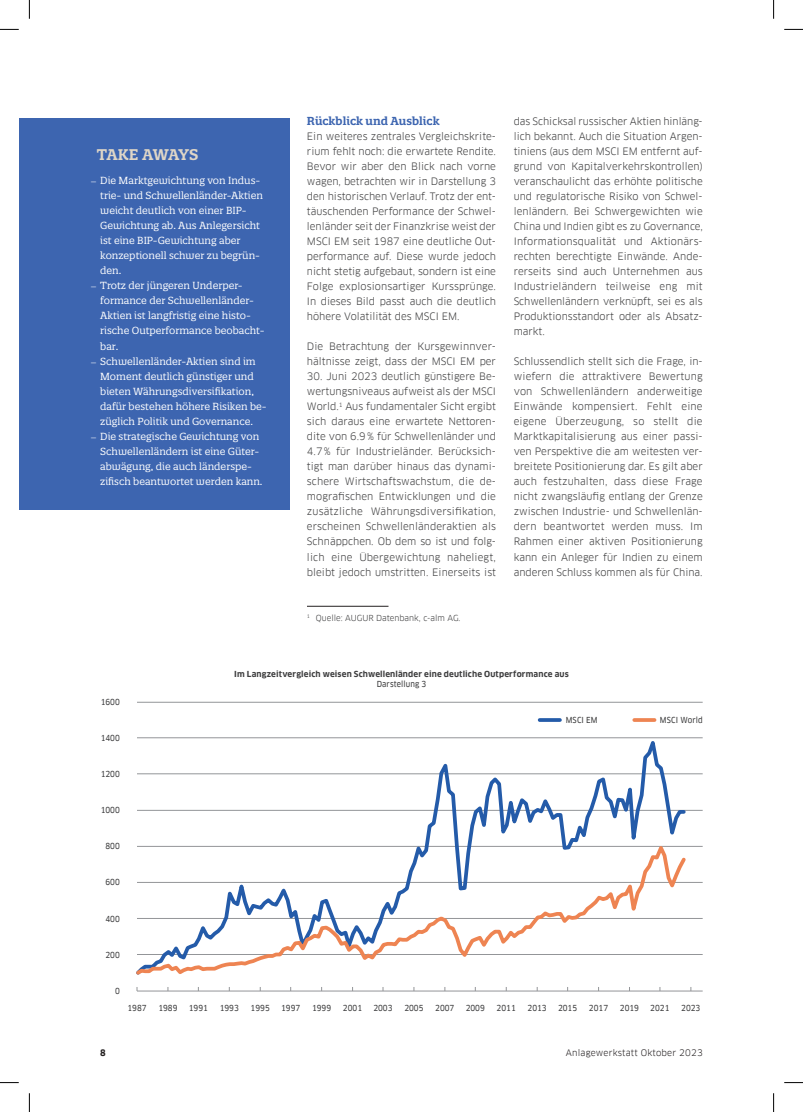
<style>
.page{position:relative;width:803px;height:1112px;background:#fff}
.page>*{position:absolute;margin:0;border:0;box-sizing:border-box;transform-origin:0 0}
.t1{font:600 15px "Quatro Slab";letter-spacing:-.03em;color:#dfd6c7}
.t2{font:600 11.25px "Quatro Slab";color:#3d65b0}
.t3{font:10px/15px "Clan Pro";color:#3e3e3f;text-align:justify}
.t4{font:10px/15px "Quatro Slab";color:#fff}
.t5{font:8.75px "Clan Pro";letter-spacing:.02em;color:#231f20}
.t6{font:700 8.75px "Clan Pro";color:#231f20}
.t7{font:8.12px "Clan Pro Narr News";color:#3e3e3f}
.t8{font:700 8.12px "Clan Pro";letter-spacing:.015em;color:#3e3e3f}
.t9{font:8.12px "Clan Pro";color:#3e3e3f}
.s1{font-family:"Adobe Garamond Pro"}
</style>
<div class="page">
<hr style="left:137px;top:953px;width:566px;height:1px;background:#939598">
<hr style="left:137px;top:917px;width:566px;height:1px;background:#939598">
<hr style="left:137px;top:881px;width:566px;height:1px;background:#939598">
<hr style="left:137px;top:845px;width:566px;height:1px;background:#939598">
<hr style="left:137px;top:809px;width:566px;height:1px;background:#939598">
<hr style="left:137px;top:773px;width:566px;height:1px;background:#939598">
<hr style="left:137px;top:737px;width:566px;height:1px;background:#939598">
<hr style="left:137px;top:701px;width:566px;height:1px;background:#939598">
<hr style="left:137px;top:990px;width:566px;height:1px;background:#939598">
<svg style="left:137px;top:737px;width:550px;height:101px"></svg>
<svg style="left:136px;top:838px;width:553px;height:137px"></svg>
<hr style="left:540px;top:718px;width:20px;height:3px;background:#245ba9">
<hr style="left:634px;top:718px;width:20px;height:3px;background:#ee8452">
<hr style="left:307px;top:605px;width:81px;height:1px;background:#231f20">
<div style="left:19px;top:118px;width:270px;height:391px;background:#3d65b0"></div>
<svg style="left:0;top:29px;width:19px;height:1px"></svg>
<svg style="left:784px;top:29px;width:19px;height:1px"></svg>
<svg style="left:0;top:1082px;width:19px;height:1px"></svg>
<svg style="left:784px;top:1082px;width:19px;height:1px"></svg>
<svg style="left:29px;top:0;width:1px;height:19px"></svg>
<svg style="left:29px;top:1093px;width:1px;height:18px"></svg>
<svg style="left:773px;top:0;width:1px;height:19px"></svg>
<svg style="left:773px;top:1093px;width:1px;height:18px"></svg>
<h1 class="t1" style="left:97px;top:145px;width:103px">TAKE AWAYS</h1>
<p class="t4" style="left:100px;top:173px;width:164px;text-indent:-9px"><span class="s1">–</span> Die Marktgewichtung von Indus&shy;trie- und Schwellenländer-Aktien weicht deutlich von einer BIP-<br>Gewichtung ab. Aus Anlegersicht ist eine BIP-Gewichtung aber konzeptionell schwer zu begrün&shy;den.</p>
<p class="t4" style="left:100px;top:278px;width:166px;text-indent:-9px"><span class="s1">–</span> Trotz der jüngeren Underper&shy;formance der Schwellenländer-<br>Aktien ist langfristig eine histo&shy;rische Outperformance beobacht&shy;bar.</p>
<p class="t4" style="left:100px;top:353px;width:168px;text-indent:-9px"><span class="s1">–</span> Schwellenländer-Aktien sind im Moment deutlich günstiger und bieten Währungsdiversifikation, dafür bestehen höhere Risiken be&shy;züglich Politik und Governance.</p>
<p class="t4" style="left:100px;top:428px;width:164px;text-indent:-9px"><span class="s1">–</span> Die strategische Gewichtung von Schwellenländern ist eine Güter&shy;abwägung, die auch länderspe&shy;zifisch beantwortet werden kann.</p>
<p class="t2" style="left:307px;top:114px;width:134px">Rückblick und Ausblick</p>
<p class="t3" style="left:307px;top:129px;width:191px">Ein weiteres zentrales Vergleichskrite&shy;rium fehlt noch: die erwartete Rendite.<br>Bevor wir aber den Blick nach vorne wagen, betrachten wir in Darstellung 3 den historischen Verlauf. Trotz der ent&shy;täuschenden Performance der Schwel&shy;lenländer seit der Finanzkrise weist der MSCI EM seit 1987 eine deutliche Out&shy;performance auf. Diese wurde jedoch nicht stetig aufgebaut, sondern ist eine Folge explosionsartiger Kurssprünge.<br>In dieses Bild passt auch die deutlich höhere Volatilität des MSCI EM.</p>
<p class="t3" style="left:307px;top:339px;width:190px">Die Betrachtung der Kursgewinnver&shy;hältnisse zeigt, dass der MSCI EM per</p>
<p class="t3" style="left:307px;top:369px;width:190px">30. Juni 2023 deutlich günstigere Be&shy;wertungsniveaus aufweist als der MSCI World.<sup>1</sup> Aus fundamentaler Sicht ergibt sich daraus eine erwartete Nettoren&shy;dite von 6.9% für Schwellenländer und 4.7% für Industrieländer. Berücksich&shy;tigt man darüber hinaus das dynami&shy;schere Wirtschaftswachstum, die de&shy;mografischen Entwicklungen und die zusätzliche Währungsdiversifikation, erscheinen Schwellenländeraktien als Schnäppchen. Ob dem so ist und folg&shy;lich eine Übergewichtung naheliegt, bleibt jedoch umstritten. Einerseits ist</p>
<p class="t9" style="left:307px;top:612px;width:155px"><sup>1</sup> Quelle: AUGUR Datenbank, c-alm AG.</p>
<p class="t3" style="left:514px;top:114px;width:191px">das Schicksal russischer Aktien hinläng&shy;lich bekannt. Auch die Situation Argen&shy;tiniens (aus dem MSCI EM entfernt auf&shy;grund von Kapitalverkehrskontrollen) veranschaulicht das erhöhte politische und regulatorische Risiko von Schwel&shy;lenländern. Bei Schwergewichten wie China und Indien gibt es zu Governance, Informationsqualität und Aktionärs&shy;rechten berechtigte Einwände. Ande&shy;rerseits sind auch Unternehmen aus Industrieländern teilweise eng mit Schwellenländern verknüpft, sei es als Produktionsstandort oder als Absatz&shy;markt.</p>
<p class="t3" style="left:514px;top:354px;width:191px">Schlussendlich stellt sich die Frage, in&shy;wiefern die attraktivere Bewertung von Schwellenländern anderweitige Einwände kompensiert. Fehlt eine eigene Überzeugung, so stellt die Marktkapitalisierung aus einer passi&shy;ven Perspektive die am weitesten ver&shy;breitete Positionierung dar. Es gilt aber auch festzuhalten, dass diese Frage nicht zwangsläufig entlang der Grenze zwischen Industrie- und Schwellenlän&shy;dern beantwortet werden muss. Im Rahmen einer aktiven Positionierung kann ein Anleger für Indien zu einem anderen Schluss kommen als für China.</p>
<p class="t7" style="left:101px;top:697px;width:21px">1600</p>
<p class="t7" style="left:101px;top:732px;width:21px">1400</p>
<p class="t7" style="left:101px;top:768px;width:21px">1200</p>
<p class="t7" style="left:101px;top:805px;width:21px">1000</p>
<p class="t7" style="left:105px;top:841px;width:16px">800</p>
<p class="t7" style="left:105px;top:877px;width:16px">600</p>
<p class="t7" style="left:105px;top:913px;width:16px">400</p>
<p class="t7" style="left:105px;top:949px;width:16px">200</p>
<p class="t7" style="left:115px;top:986px;width:6px">0</p>
<p class="t8" style="left:234px;top:669px;width:336px">Im Langzeitvergleich weisen Schwellenländer eine deutliche Outperformance aus</p>
<p class="t7" style="left:377px;top:679px;width:51px">Darstellung 3</p>
<p class="t7" style="left:566px;top:715px;width:33px">MSCI EM</p>
<p class="t7" style="left:660px;top:715px;width:44px">MSCI World</p>
<p class="t7" style="left:127px;top:1002px;width:21px">1987</p>
<p class="t7" style="left:158px;top:1002px;width:21px">1989</p>
<p class="t7" style="left:189px;top:1002px;width:21px">1991</p>
<p class="t7" style="left:220px;top:1002px;width:21px">1993</p>
<p class="t7" style="left:251px;top:1002px;width:21px">1995</p>
<p class="t7" style="left:281px;top:1002px;width:21px">1997</p>
<p class="t7" style="left:312px;top:1002px;width:21px">1999</p>
<p class="t7" style="left:343px;top:1002px;width:21px">2001</p>
<p class="t7" style="left:373px;top:1002px;width:21px">2003</p>
<p class="t7" style="left:404px;top:1002px;width:21px">2005</p>
<p class="t7" style="left:435px;top:1002px;width:21px">2007</p>
<p class="t7" style="left:466px;top:1002px;width:21px">2009</p>
<p class="t7" style="left:497px;top:1002px;width:21px">2011</p>
<p class="t7" style="left:527px;top:1002px;width:21px">2013</p>
<p class="t7" style="left:558px;top:1002px;width:21px">2015</p>
<p class="t7" style="left:589px;top:1002px;width:21px">2017</p>
<p class="t7" style="left:620px;top:1002px;width:21px">2019</p>
<p class="t7" style="left:650px;top:1002px;width:21px">2021</p>
<p class="t7" style="left:681px;top:1002px;width:21px">2023</p>
<p class="t6" style="left:100px;top:1047px;width:7px">8</p>
<p class="t5" style="left:566px;top:1047px;width:138px">Anlagewerkstatt Oktober 2023</p>
</div>
